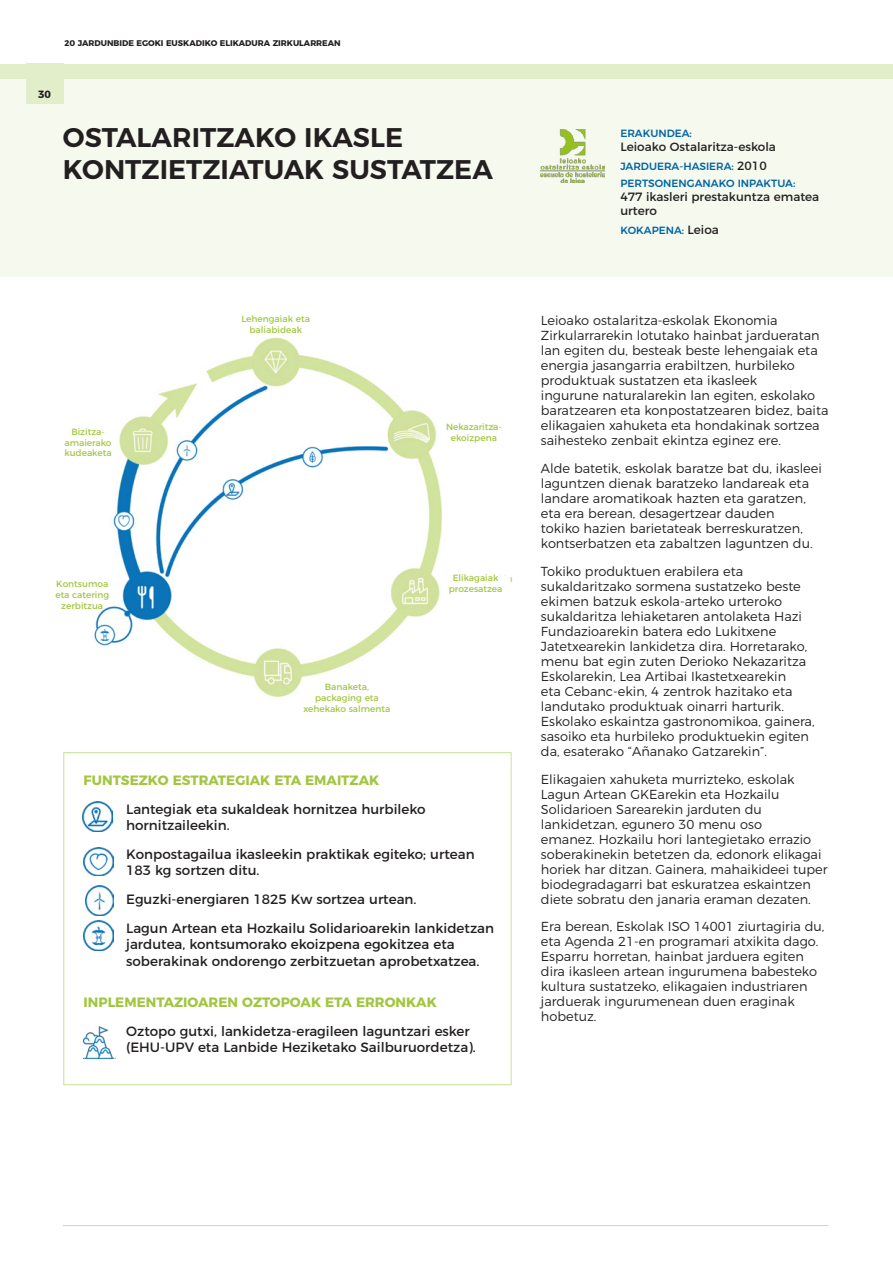
<style>
.page{position:relative;width:893px;height:1263px;background:#fff}
.page>*{position:absolute;margin:0;border:0;box-sizing:border-box;transform-origin:0 0}
.Titular{font:600 27px/31.5px "Montserrat";color:#231f20}
.Estrategia{font:13.5px/16.2px "Montserrat";color:#231f20}
.t1{font:700 13.5px "Montserrat";color:#a2c641}
.Texto_seguido{font:300 13.05px/15px "Montserrat";color:#231f20}
.Datos{font:12px/14.4px "Montserrat";color:#231f20}
.Datos-2{font:500 10.5px "Montserrat";color:#0065a4}
.t2{font:700 10.5px "Montserrat";color:#231f20}
.Texto_grafico{font:9px/10.8px "Montserrat";color:#a2c641;text-align:center}
.t3{font:700 8.25px "Montserrat";color:#231f20}
.s1{font-weight:400;font-size:12px;color:#231f20}
</style>
<div class="page">
<div style="left:0;top:79px;width:893px;height:198px;background:#f5f9ee"></div>
<div style="left:0;top:64px;width:893px;height:15px;background:#e2edc9"></div>
<div style="left:27px;top:64px;width:37px;height:40px;background:#e2edc9"></div>
<hr style="left:63px;top:1225px;width:765px;height:1px;background:#c9df98">
<div style="left:63px;top:752px;width:448px;height:333px;border:1px solid #c9df98"></div>
<img style="left:94px;top:337px;width:419px;height:360px">
<img style="left:82px;top:801px;width:30px;height:30px">
<img style="left:84px;top:921px;width:30px;height:30px">
<img style="left:83px;top:1027px;width:32px;height:32px">
<img style="left:541px;top:130px;width:64px;height:52px">
<img style="left:84px;top:847px;width:30px;height:29px">
<img style="left:85px;top:885px;width:29px;height:30px">
<p class="t3" style="left:65px;top:37px;width:278px">20 JARDUNBIDE EGOKI EUSKADIKO ELIKADURA ZIRKULARREAN</p>
<p class="t2" style="left:38px;top:86px;width:14px">30</p>
<p class="Titular" style="left:63px;top:120px;width:431px">OSTALARITZAKO IKASLE<br>KONTZIETZIATUAK SUSTATZEA</p>
<p class="Texto_grafico" style="left:64px;top:425px;width:49px">Bizitza&shy;amaierako kudeaketa</p>
<p class="Texto_grafico" style="left:241px;top:313px;width:70px">Lehengaiak eta baliabideak</p>
<p class="Texto_grafico" style="left:446px;top:421px;width:57px">Nekazaritza&shy;ekoizpena</p>
<p class="Texto_grafico" style="left:55px;top:578px;width:55px">Kontsumoa eta catering zerbitzua</p>
<p class="Texto_grafico" style="left:303px;top:681px;width:88px">Banaketa, packaging eta xehekako salmenta</p>
<p class="Texto_grafico" style="left:449px;top:572px;width:55px">Elikagaiak prozesatzea</p>
<p class="t1" style="left:84px;top:769px;width:297px">FUNTSEZKO ESTRATEGIAK ETA EMAITZAK</p>
<p class="Estrategia" style="left:126px;top:800px;width:301px">Lantegiak eta sukaldeak hornitzea hurbileko hornitzaileekin.</p>
<p class="Estrategia" style="left:126px;top:845px;width:350px">Konpostagailua ikasleekin praktikak egiteko; urtean<br>183 kg sortzen ditu.</p>
<p class="Estrategia" style="left:126px;top:890px;width:292px">Eguzki-energiaren 1825 Kw sortzea urtean.</p>
<p class="Estrategia" style="left:126px;top:919px;width:369px">Lagun Artean eta Hozkailu Solidarioarekin lankidetzan jardutea, kontsumorako ekoizpena egokitzea eta soberakinak ondorengo zerbitzuetan aprobetxatzea.</p>
<p class="t1" style="left:84px;top:991px;width:355px">INPLEMENTAZIOAREN OZTOPOAK ETA ERRONKAK</p>
<p class="Estrategia" style="left:126px;top:1022px;width:351px">Oztopo gutxi, lankidetza-eragileen laguntzari esker (EHU-UPV eta Lanbide Heziketako Sailburuordetza).</p>
<p class="Datos-2" style="left:620px;top:124px;width:73px">ERAKUNDEA:</p>
<p class="Datos" style="left:620px;top:139px;width:157px">Leioako Ostalaritza-eskola</p>
<p class="Datos-2" style="left:620px;top:158px;width:148px">JARDUERA-HASIERA: <span class="s1">2010</span></p>
<p class="Datos-2" style="left:620px;top:174px;width:177px">PERTSONENGANAKO INPAKTUA:</p>
<p class="Datos" style="left:620px;top:189px;width:200px">477 ikasleri prestakuntza ematea urtero</p>
<p class="Datos-2" style="left:620px;top:222px;width:100px">KOKAPENA: <span class="s1">Leioa</span></p>
<p class="Texto_seguido" style="left:541px;top:312px;width:289px">Leioako ostalaritza-eskolak Ekonomia Zirkularrarekin lotutako hainbat jardueratan lan egiten du, besteak beste lehengaiak eta energia jasangarria erabiltzen, hurbileko produktuak sustatzen eta ikasleek<br>ingurune naturalarekin lan egiten, eskolako baratzearen eta konpostatzearen bidez, baita elikagaien xahuketa eta hondakinak sortzea saihesteko zenbait ekintza eginez ere.</p>
<p class="Texto_seguido" style="left:541px;top:460px;width:283px">Alde batetik, eskolak baratze bat du, ikasleei laguntzen dienak baratzeko landareak eta landare aromatikoak hazten eta garatzen, eta era berean, desagertzear dauden<br>tokiko hazien barietateak berreskuratzen, kontserbatzen eta zabaltzen laguntzen du.</p>
<p class="Texto_seguido" style="left:541px;top:562px;width:275px">Tokiko produktuen erabilera eta sukaldaritzako sormena sustatzeko beste ekimen batzuk eskola-arteko urteroko sukaldaritza lehiaketaren antolaketa Hazi Fundazioarekin batera edo Lukitxene Jatetxearekin lankidetza dira. Horretarako, menu bat egin zuten Derioko Nekazaritza Eskolarekin, Lea Artibai Ikastetxearekin<br>eta Cebanc-ekin, 4 zentrok hazitako eta landutako produktuak oinarri harturik.<br>Eskolako eskaintza gastronomikoa, gainera, sasoiko eta hurbileko produktuekin egiten da, esaterako “Añanako Gatzarekin”.</p>
<p class="Texto_seguido" style="left:541px;top:770px;width:288px">Elikagaien xahuketa murrizteko, eskolak Lagun Artean GKEarekin eta Hozkailu Solidarioen Sarearekin jarduten du lankidetzan, egunero 30 menu oso<br>emanez. Hozkailu hori lantegietako errazio soberakinekin betetzen da, edonork elikagai horiek har ditzan. Gainera, mahaikideei tuper biodegradagarri bat eskuratzea eskaintzen diete sobratu den janaria eraman dezaten.</p>
<p class="Texto_seguido" style="left:541px;top:918px;width:285px">Era berean, Eskolak ISO 14001 ziurtagiria du, eta Agenda 21-en programari atxikita dago.<br>Esparru horretan, hainbat jarduera egiten dira ikasleen artean ingurumena babesteko kultura sustatzeko, elikagaien industriaren jarduerak ingurumenean duen eraginak hobetuz.</p>
</div>
